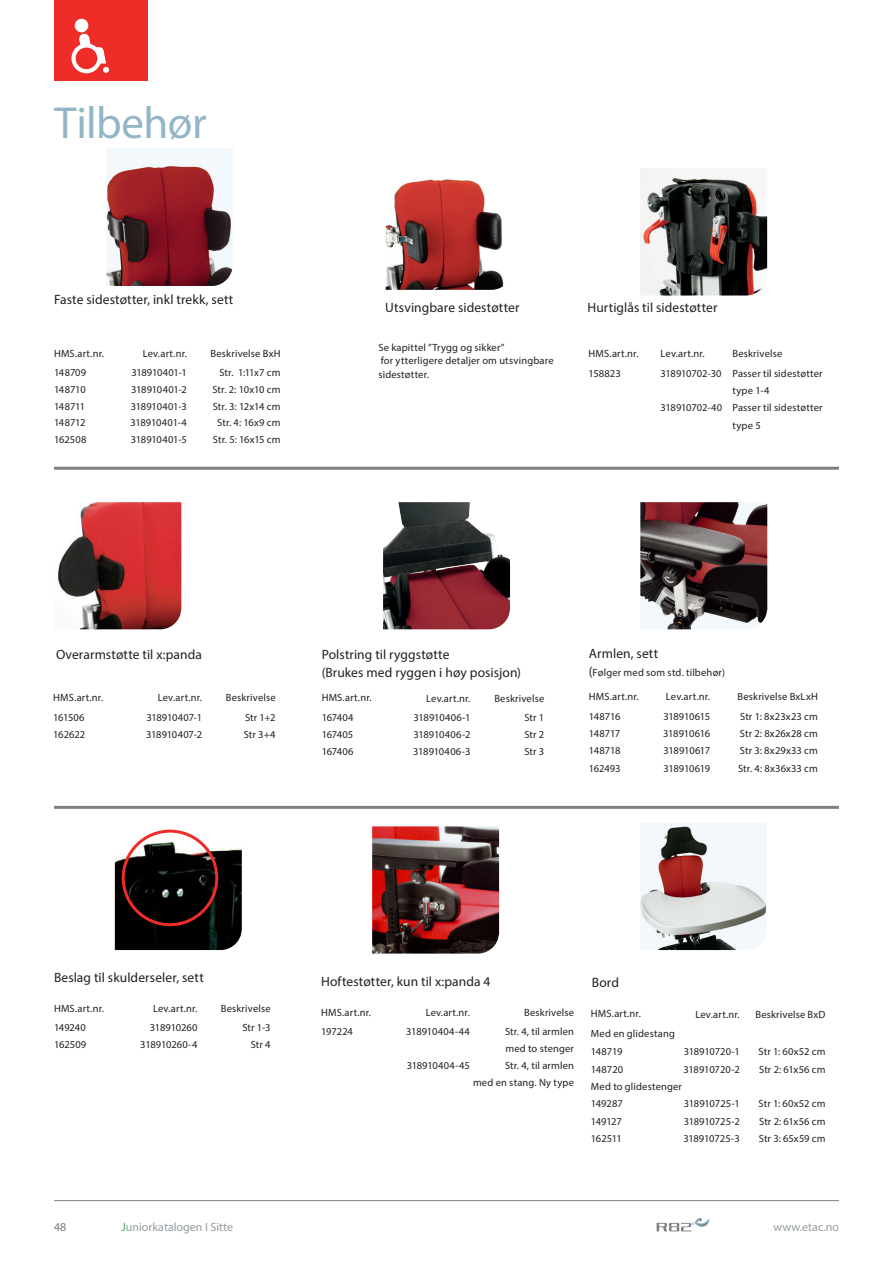
<style>
.page{position:relative;width:893px;height:1263px;background:#fff}
.page>*{position:absolute;margin:0;border:0;box-sizing:border-box;transform-origin:0 0}
.Heading_2_-_page_hea{font:45px "Myriad Pro";letter-spacing:-.01em;color:#92b6c7}
.Tabel_øverst{font:13.5px/18px "Myriad Pro";letter-spacing:.01em;color:#231f20}
.t1{font:12px "Myriad Pro";color:#959ca1}
.t2{font:12px "Myriad Pro";color:#7e7a79}
.Tabel{font:10.5px "Myriad Pro";letter-spacing:.01em;color:#231f20}
.Tabel_øverst_højrest{font:10.5px/13.5px "Myriad Pro";letter-spacing:.015em;color:#231f20}
.Tabel_højrestillet{font:10.5px "Myriad Pro";letter-spacing:-.01em;color:#231f20}
.Tabel_øverst-2{font:10.5px "Myriad Pro";letter-spacing:.015em;color:#231f20}
.Tabel_højrestillet-2{font:10.5px "Myriad Pro";letter-spacing:.015em;color:#231f20}
.Tabel_højrestillet-3{font:10.5px "Myriad Pro";letter-spacing:-.03em;color:#231f20}
.Tabel_højrestillet-4{font:10.5px "Myriad Pro";letter-spacing:.01em;color:#231f20}
.s1{font-size:13.5px}
.s2{color:#40ae49}
</style>
<div class="page">
<div style="left:54px;top:0;width:94px;height:81px;background:#ee2d29"></div>
<div style="left:75px;top:19px;width:13px;height:13px;background:#fff;border-radius:50%"></div>
<svg style="left:71px;top:31px;width:38px;height:42px"></svg>
<svg style="left:657px;top:1218px;width:52px;height:13px"></svg>
<hr style="left:54px;top:1200px;width:785px;height:1px;background:#808083">
<hr style="left:54px;top:467px;width:785px;height:3px;background:#808083">
<img style="left:386px;top:179px;width:118px;height:111px">
<img style="left:640px;top:169px;width:128px;height:126px">
<img style="left:57px;top:502px;width:125px;height:127px">
<img style="left:106px;top:148px;width:127px;height:138px">
<img style="left:383px;top:502px;width:127px;height:127px">
<img style="left:640px;top:502px;width:128px;height:127px">
<hr style="left:54px;top:806px;width:785px;height:3px;background:#808083">
<img style="left:115px;top:831px;width:127px;height:119px">
<div style="left:122px;top:830px;width:96px;height:96px;border:3px solid #ee2d29;border-radius:50%"></div>
<img style="left:372px;top:826px;width:128px;height:127px">
<img style="left:640px;top:823px;width:127px;height:127px">
<p class="Heading_2_-_page_hea" style="left:54px;top:95px;width:154px">Tilbehør</p>
<p class="Tabel_øverst" style="left:54px;top:290px;width:181px">Faste sidestøtter, inkl trekk, sett</p>
<p class="Tabel_øverst-2" style="left:54px;top:347px;width:52px">HMS.art.nr.</p>
<p class="Tabel_øverst_højrest" style="left:143px;top:347px;width:46px">Lev.art.nr.</p>
<p class="Tabel_øverst_højrest" style="left:211px;top:347px;width:71px">Beskrivelse BxH</p>
<p class="Tabel" style="left:54px;top:366px;width:34px">148709</p>
<p class="Tabel_højrestillet" style="left:131px;top:366px;width:57px">318910401-1</p>
<p class="Tabel" style="left:219px;top:366px;width:63px">Str. 1:11x7 cm</p>
<p class="Tabel" style="left:54px;top:383px;width:33px">148710</p>
<p class="Tabel_højrestillet" style="left:131px;top:383px;width:57px">318910401-2</p>
<p class="Tabel" style="left:212px;top:383px;width:70px">Str. 2: 10x10 cm</p>
<p class="Tabel" style="left:54px;top:400px;width:33px">148711</p>
<p class="Tabel_højrestillet" style="left:131px;top:400px;width:58px">318910401-3</p>
<p class="Tabel" style="left:213px;top:400px;width:69px">Str. 3: 12x14 cm</p>
<p class="Tabel" style="left:54px;top:416px;width:33px">148712</p>
<p class="Tabel_højrestillet" style="left:130px;top:416px;width:58px">318910401-4</p>
<p class="Tabel" style="left:217px;top:416px;width:65px">Str. 4: 16x9 cm</p>
<p class="Tabel" style="left:54px;top:433px;width:34px">162508</p>
<p class="Tabel_højrestillet" style="left:131px;top:433px;width:58px">318910401-5</p>
<p class="Tabel" style="left:213px;top:433px;width:69px">Str. 5: 16x15 cm</p>
<p class="Tabel_øverst" style="left:385px;top:298px;width:136px">Utsvingbare sidestøtter</p>
<p class="Tabel_øverst" style="left:587px;top:298px;width:132px">Hurtiglås til sidestøtter</p>
<p class="Tabel_øverst-2" style="left:589px;top:347px;width:52px">HMS.art.nr.</p>
<p class="Tabel_øverst_højrest" style="left:660px;top:347px;width:46px">Lev.art.nr.</p>
<p class="Tabel_øverst_højrest" style="left:732px;top:347px;width:51px">Beskrivelse</p>
<p class="Tabel" style="left:589px;top:367px;width:34px">158823</p>
<p class="Tabel_højrestillet" style="left:660px;top:367px;width:63px">318910702-30</p>
<p class="Tabel_højrestillet-2" style="left:732px;top:367px;width:92px">Passer til sidestøtter</p>
<p class="Tabel_højrestillet" style="left:732px;top:384px;width:39px">type 1-4</p>
<p class="Tabel_højrestillet" style="left:660px;top:401px;width:63px">318910702-40</p>
<p class="Tabel_højrestillet-2" style="left:732px;top:401px;width:92px">Passer til sidestøtter</p>
<p class="Tabel_højrestillet" style="left:732px;top:419px;width:30px">type 5</p>
<p class="Tabel_øverst_højrest" style="left:378px;top:340px;width:177px">Se kapittel ”Trygg og sikker”<br>for ytterligere detaljer om utsvingbare sidestøtter.</p>
<p class="Tabel_øverst" style="left:56px;top:645px;width:147px">Overarmstøtte til x:panda</p>
<p class="Tabel_øverst-2" style="left:53px;top:691px;width:52px">HMS.art.nr.</p>
<p class="Tabel_øverst_højrest" style="left:158px;top:691px;width:46px">Lev.art.nr.</p>
<p class="Tabel_øverst_højrest" style="left:226px;top:691px;width:51px">Beskrivelse</p>
<p class="Tabel" style="left:53px;top:711px;width:33px">161506</p>
<p class="Tabel_højrestillet" style="left:146px;top:711px;width:57px">318910407-1</p>
<p class="Tabel" style="left:245px;top:711px;width:32px">Str 1+2</p>
<p class="Tabel" style="left:53px;top:728px;width:34px">162622</p>
<p class="Tabel_højrestillet" style="left:146px;top:728px;width:57px">318910407-2</p>
<p class="Tabel" style="left:244px;top:728px;width:33px">Str 3+4</p>
<p class="Tabel_øverst" style="left:322px;top:645px;width:201px">Polstring til ryggstøtte<br>(Brukes med ryggen i høy posisjon)</p>
<p class="Tabel_øverst-2" style="left:322px;top:691px;width:52px">HMS.art.nr.</p>
<p class="Tabel_øverst_højrest" style="left:426px;top:691px;width:46px">Lev.art.nr.</p>
<p class="Tabel_øverst_højrest" style="left:494px;top:691px;width:51px">Beskrivelse</p>
<p class="Tabel" style="left:322px;top:711px;width:33px">167404</p>
<p class="Tabel_højrestillet" style="left:414px;top:711px;width:58px">318910406-1</p>
<p class="Tabel" style="left:524px;top:711px;width:21px">Str 1</p>
<p class="Tabel" style="left:322px;top:728px;width:33px">167405</p>
<p class="Tabel_højrestillet" style="left:413px;top:728px;width:59px">318910406-2</p>
<p class="Tabel" style="left:524px;top:728px;width:21px">Str 2</p>
<p class="Tabel" style="left:322px;top:745px;width:33px">167406</p>
<p class="Tabel_højrestillet" style="left:413px;top:745px;width:59px">318910406-3</p>
<p class="Tabel" style="left:524px;top:745px;width:21px">Str 3</p>
<p class="Tabel_øverst" style="left:589px;top:644px;width:71px">Armlen, sett</p>
<p class="Tabel_øverst-2" style="left:589px;top:665px;width:138px"><span class="s1">(</span>Følger med som std. tilbehør)</p>
<p class="Tabel_øverst-2" style="left:589px;top:690px;width:52px">HMS.art.nr.</p>
<p class="Tabel_øverst_højrest" style="left:666px;top:690px;width:46px">Lev.art.nr.</p>
<p class="Tabel_øverst_højrest" style="left:737px;top:690px;width:82px">Beskrivelse BxLxH</p>
<p class="Tabel" style="left:589px;top:710px;width:33px">148716</p>
<p class="Tabel_højrestillet-3" style="left:663px;top:710px;width:48px">318910615</p>
<p class="Tabel" style="left:740px;top:710px;width:79px">Str 1: 8x23x23 cm</p>
<p class="Tabel" style="left:589px;top:727px;width:33px">148717</p>
<p class="Tabel_højrestillet-3" style="left:663px;top:727px;width:48px">318910616</p>
<p class="Tabel" style="left:740px;top:727px;width:80px">Str 2: 8x26x28 cm</p>
<p class="Tabel" style="left:589px;top:744px;width:33px">148718</p>
<p class="Tabel_højrestillet-3" style="left:664px;top:744px;width:48px">318910617</p>
<p class="Tabel" style="left:740px;top:744px;width:80px">Str 3: 8x29x33 cm</p>
<p class="Tabel" style="left:589px;top:762px;width:33px">162493</p>
<p class="Tabel_højrestillet-3" style="left:663px;top:762px;width:48px">318910619</p>
<p class="Tabel" style="left:738px;top:762px;width:81px">Str. 4: 8x36x33 cm</p>
<p class="Tabel_øverst" style="left:54px;top:968px;width:151px">Beslag til skulderseler, sett</p>
<p class="Tabel_øverst-2" style="left:54px;top:1001px;width:52px">HMS.art.nr.</p>
<p class="Tabel_øverst_højrest" style="left:153px;top:1001px;width:46px">Lev.art.nr.</p>
<p class="Tabel_øverst_højrest" style="left:221px;top:1001px;width:51px">Beskrivelse</p>
<p class="Tabel" style="left:54px;top:1021px;width:33px">149240</p>
<p class="Tabel_højrestillet" style="left:150px;top:1021px;width:49px">318910260</p>
<p class="Tabel" style="left:242px;top:1021px;width:30px">Str 1-3</p>
<p class="Tabel" style="left:54px;top:1038px;width:34px">162509</p>
<p class="Tabel_højrestillet" style="left:140px;top:1038px;width:59px">318910260-4</p>
<p class="Tabel" style="left:251px;top:1038px;width:21px">Str 4</p>
<p class="Tabel_øverst" style="left:321px;top:972px;width:171px">Hoftestøtter, kun til x:panda 4</p>
<p class="Tabel_øverst-2" style="left:321px;top:1005px;width:52px">HMS.art.nr.</p>
<p class="Tabel_øverst_højrest" style="left:426px;top:1005px;width:46px">Lev.art.nr.</p>
<p class="Tabel_øverst_højrest" style="left:524px;top:1005px;width:51px">Beskrivelse</p>
<p class="Tabel" style="left:321px;top:1025px;width:33px">197224</p>
<p class="Tabel_højrestillet-4" style="left:406px;top:1025px;width:65px">318910404-44</p>
<p class="Tabel" style="left:505px;top:1025px;width:71px">Str. 4, til armlen</p>
<p class="Tabel" style="left:505px;top:1042px;width:70px">med to stenger</p>
<p class="Tabel_højrestillet" style="left:407px;top:1059px;width:65px">318910404-45</p>
<p class="Tabel" style="left:505px;top:1059px;width:71px">Str. 4, til armlen</p>
<p class="Tabel" style="left:473px;top:1076px;width:103px">med en stang. Ny type</p>
<p class="Tabel_øverst" style="left:592px;top:973px;width:29px">Bord</p>
<p class="Tabel_øverst-2" style="left:591px;top:1007px;width:52px">HMS.art.nr.</p>
<p class="Tabel_øverst_højrest" style="left:695px;top:1007px;width:46px">Lev.art.nr.</p>
<p class="Tabel_øverst_højrest" style="left:755px;top:1007px;width:72px">Beskrivelse BxD</p>
<p class="Tabel" style="left:591px;top:1027px;width:85px">Med en glidestang</p>
<p class="Tabel" style="left:591px;top:1045px;width:33px">148719</p>
<p class="Tabel_højrestillet" style="left:684px;top:1045px;width:58px">318910720-1</p>
<p class="Tabel" style="left:758px;top:1045px;width:68px">Str 1: 60x52 cm</p>
<p class="Tabel" style="left:591px;top:1062px;width:34px">148720</p>
<p class="Tabel_højrestillet" style="left:684px;top:1062px;width:58px">318910720-2</p>
<p class="Tabel" style="left:759px;top:1062px;width:68px">Str 2: 61x56 cm</p>
<p class="Tabel" style="left:591px;top:1080px;width:93px">Med to glidestenger</p>
<p class="Tabel" style="left:591px;top:1097px;width:33px">149287</p>
<p class="Tabel_højrestillet" style="left:684px;top:1097px;width:57px">318910725-1</p>
<p class="Tabel" style="left:758px;top:1097px;width:68px">Str 1: 60x52 cm</p>
<p class="Tabel" style="left:591px;top:1115px;width:33px">149127</p>
<p class="Tabel_højrestillet" style="left:684px;top:1115px;width:58px">318910725-2</p>
<p class="Tabel" style="left:759px;top:1115px;width:68px">Str 2: 61x56 cm</p>
<p class="Tabel" style="left:591px;top:1132px;width:32px">162511</p>
<p class="Tabel_højrestillet" style="left:683px;top:1132px;width:58px">318910725-3</p>
<p class="Tabel" style="left:759px;top:1132px;width:68px">Str 3: 65x59 cm</p>
<p class="t2" style="left:54px;top:1219px;width:14px">48</p>
<p class="t1" style="left:121px;top:1220px;width:113px"><span class="s2">J</span>uniorkatalogen I Sitte</p>
<p class="t1" style="left:773px;top:1220px;width:67px">www.etac.no</p>
</div>
